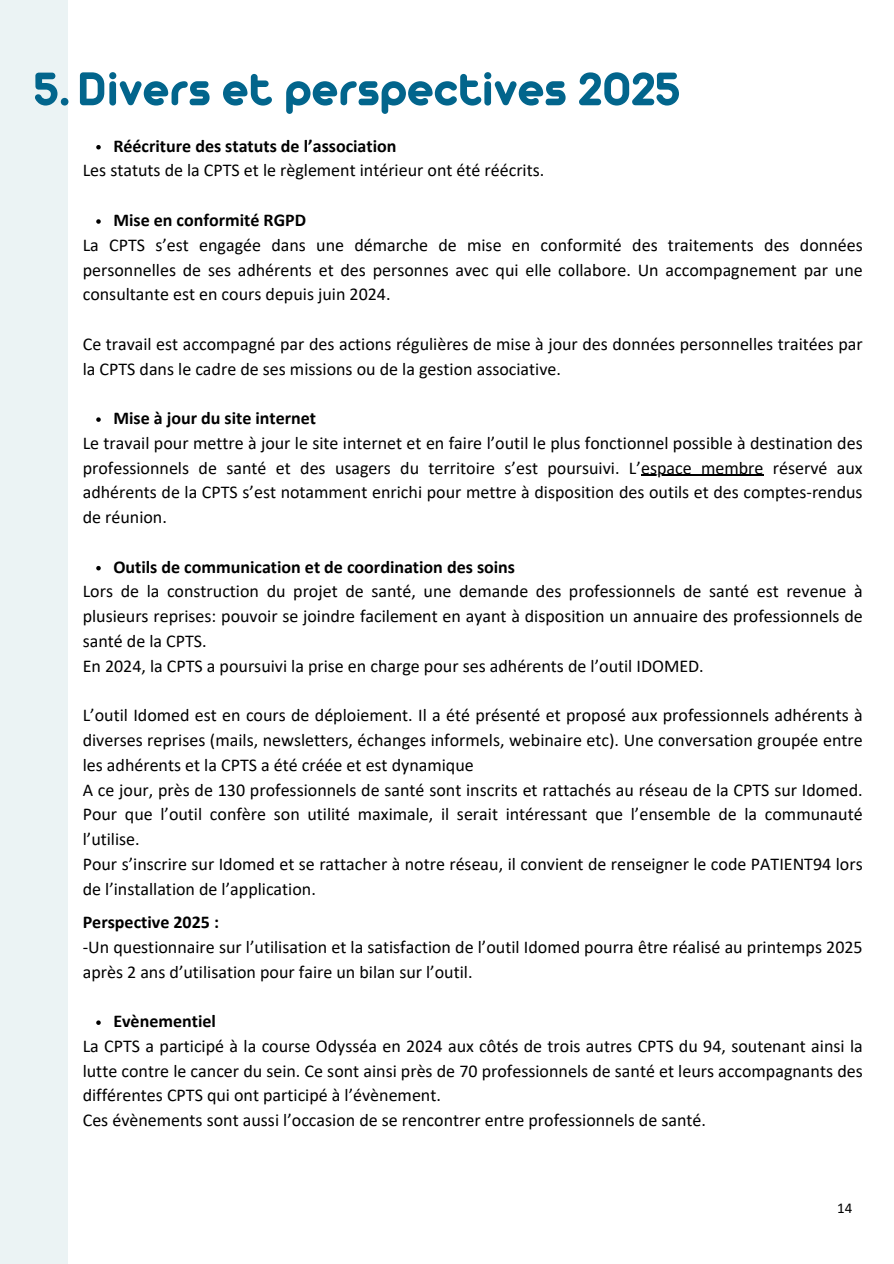
<style>
.page{position:relative;width:894px;height:1264px;background:#fff}
.page>*{position:absolute;margin:0;border:0;box-sizing:border-box;transform-origin:0 0}
.t1{font:700 51px "Arista Pro";color:#02658c}
.t2{font:18px/24.8px "Calibri";color:#000}
.t3{font:700 18px "Calibri";color:#000}
.t4{font:15px "Calibri";color:#000}
.s1{font-weight:700}
</style>
<div class="page">
<div style="left:0;top:0;width:68px;height:1263px;background:#ebf3f4"></div>
<svg style="left:96px;top:145px;width:5px;height:4px"></svg>
<svg style="left:96px;top:219px;width:5px;height:5px"></svg>
<svg style="left:96px;top:417px;width:5px;height:5px"></svg>
<hr style="left:641px;top:475px;width:122px;height:1px;background:#000">
<svg style="left:96px;top:566px;width:5px;height:4px"></svg>
<svg style="left:96px;top:1020px;width:5px;height:4px"></svg>
<p class="t1" style="left:34px;top:73px;width:647px">5.Divers et perspectives 2025</p>
<p class="t3" style="left:113px;top:138px;width:284px">Réécriture des statuts de l’association</p>
<p class="t2" style="left:83px;top:160px;width:463px">Les statuts de la CPTS et le règlement intérieur ont été réécrits.</p>
<p class="t3" style="left:113px;top:212px;width:194px">Mise en conformité RGPD</p>
<p class="t2" style="left:83px;top:234px;width:781px;text-align:justify">La CPTS s’est engagée dans une démarche de mise en conformité des traitements des données personnelles de ses adhérents et des personnes avec qui elle collabore. Un accompagnement par une consultante est en cours depuis juin 2024.</p>
<p class="t2" style="left:83px;top:333px;width:781px">Ce travail est accompagné par des actions régulières de mise à jour des données personnelles traitées par la CPTS dans le cadre de ses missions ou de la gestion associative.</p>
<p class="t3" style="left:113px;top:410px;width:204px">Mise à jour du site internet</p>
<p class="t2" style="left:83px;top:432px;width:781px">Le travail pour mettre à jour le site internet et en faire l’outil le plus fonctionnel possible à destination des professionnels de santé et des usagers du territoire s’est poursuivi. L’espace membre réservé aux</p>
<p class="t2" style="left:83px;top:481px;width:781px">adhérents de la CPTS s’est notamment enrichi pour mettre à disposition des outils et des comptes-rendus de réunion.</p>
<p class="t2" style="left:83px;top:556px;width:781px;text-indent:31px"><span class="s1">Outils de communication et de coordination des soins<br></span>Lors de la construction du projet de santé, une demande des professionnels de santé est revenue à</p>
<p class="t2" style="left:83px;top:605px;width:781px">plusieurs reprises: pouvoir se joindre facilement en ayant à disposition un annuaire des professionnels de santé de la CPTS.<br>En 2024, la CPTS a poursuivi la prise en charge pour ses adhérents de l’outil IDOMED.</p>
<p class="t2" style="left:83px;top:704px;width:781px;text-align:justify">L’outil Idomed est en cours de déploiement. Il a été présenté et proposé aux professionnels adhérents à diverses reprises (mails, newsletters, échanges informels, webinaire etc). Une conversation groupée entre les adhérents et la CPTS a été créée et est dynamique</p>
<p class="t2" style="left:83px;top:778px;width:781px;text-align:justify">A ce jour, près de 130 professionnels de santé sont inscrits et rattachés au réseau de la CPTS sur Idomed.<br>Pour que l’outil confère son utilité maximale, il serait intéressant que l’ensemble de la communauté l’utilise.</p>
<p class="t2" style="left:83px;top:853px;width:781px">Pour s’inscrire sur Idomed et se rattacher à notre réseau, il convient de renseigner le code PATIENT94 lors de l’installation de l’application.</p>
<p class="t3" style="left:83px;top:914px;width:138px">Perspective 2025 :</p>
<p class="t2" style="left:83px;top:936px;width:781px">-Un questionnaire sur l’utilisation et la satisfaction de l’outil Idomed pourra être réalisé au printemps 2025 après 2 ans d’utilisation pour faire un bilan sur l’outil.</p>
<p class="t3" style="left:113px;top:1013px;width:104px">Evènementiel</p>
<p class="t2" style="left:83px;top:1035px;width:781px;text-align:justify">La CPTS a participé à la course Odysséa en 2024 aux côtés de trois autres CPTS du 94, soutenant ainsi la lutte contre le cancer du sein. Ce sont ainsi près de 70 professionnels de santé et leurs accompagnants des différentes CPTS qui ont participé à l’évènement.</p>
<p class="t2" style="left:83px;top:1109px;width:624px">Ces évènements sont aussi l’occasion de se rencontrer entre professionnels de santé.</p>
<p class="t4" style="left:836px;top:1201px;width:17px">14</p>
</div>
